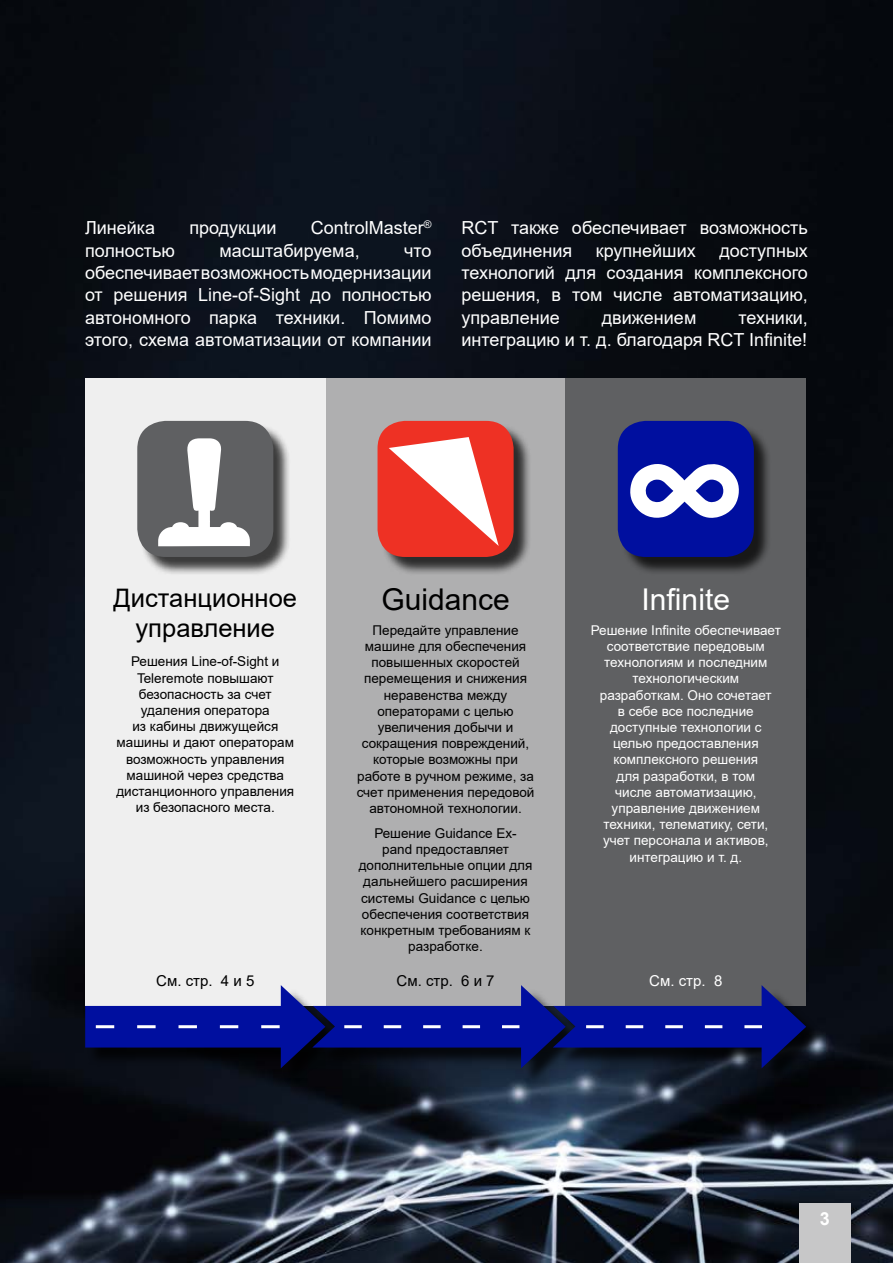
<style>
.page{position:relative;width:893px;height:1263px;background:#fff}
.page>*{position:absolute;margin:0;border:0;box-sizing:border-box;transform-origin:0 0}
.t1{font:30px "Arial";color:#000}
.t2{font:30px "Arial";color:#fff}
.t3{font:25.5px/30.6px "Arial";color:#000;text-align:center}
.t4{font:18px/22.4px "Arial";color:#fff;text-align:justify}
.t5{font:700 18px "Arial";color:#fff}
.t6{font:15px "Arial";color:#000}
.t7{font:15px "Arial";color:#fff}
.t8{font:13.5px/16.2px "Arial";color:#000;text-align:center}
.t9{font:13.5px/16.2px "Arial";color:#fff;text-align:center}
</style>
<div class="page">
<img style="left:0;top:0;width:893px;height:1263px">
<div style="left:325px;top:378px;width:241px;height:628px;background:#afafb0"></div>
<div style="left:566px;top:378px;width:240px;height:628px;background:#5f6062"></div>
<div style="left:85px;top:378px;width:240px;height:628px;background:#efefef"></div>
<div style="left:140px;top:423px;width:152px;height:152px;background:#000;opacity:.75"></div>
<div style="left:137px;top:421px;width:136px;height:136px;background:#5f6062;border-radius:28px"></div>
<div style="left:380px;top:423px;width:152px;height:152px;background:#000;opacity:.75"></div>
<div style="left:378px;top:421px;width:136px;height:136px;background:#ee3124;border-radius:28px"></div>
<div style="left:620px;top:423px;width:152px;height:152px;background:#000;opacity:.75"></div>
<div style="left:618px;top:421px;width:136px;height:136px;background:#000f9f;border-radius:28px"></div>
<div style="left:87px;top:989px;width:737px;height:96px;background:#000;opacity:.75"></div>
<svg style="left:85px;top:985px;width:721px;height:83px;fill:#010f9f"></svg>
<svg style="left:96px;top:1025px;width:184px;height:3px"></svg>
<svg style="left:344px;top:1025px;width:175px;height:3px"></svg>
<svg style="left:586px;top:1025px;width:176px;height:3px"></svg>
<div style="left:799px;top:1203px;width:51px;height:60px;background:#c7c7c8"></div>
<h3 class="t4" style="left:85px;top:217px;width:72px">Линейка</h3>
<h3 class="t4" style="left:189px;top:217px;width:89px">продукции</h3>
<h3 class="t4" style="left:311px;top:217px;width:122px">ControlMaster<sup>®</sup></h3>
<h3 class="t4" style="left:85px;top:239px;width:91px">полностью</h3>
<h3 class="t4" style="left:219px;top:239px;width:142px">масштабируема,</h3>
<h3 class="t4" style="left:85px;top:239px;width:348px;text-indent:319px">что обеспечивает возможность модернизации от решения Line-of-Sight до полностью автономного парка техники. Помимо этого, схема автоматизации от компании</h3>
<h3 class="t4" style="left:461px;top:217px;width:348px">RCT также обеспечивает возможность объединения</h3>
<h3 class="t4" style="left:596px;top:239px;width:101px">крупнейших</h3>
<h3 class="t4" style="left:461px;top:239px;width:348px;text-indent:258px">доступных технологий для создания комплексного решения, в том числе автоматизацию, управление</h3>
<h3 class="t4" style="left:461px;top:306px;width:348px;text-align:right">техники,<br>интеграцию и т. д. благодаря RCT Infinite!</h3>
<h3 class="t4" style="left:602px;top:306px;width:96px">движением</h3>
<h2 class="t3" style="left:114px;top:582px;width:185px">Дистанционное управление</h2>
<p class="t8" style="left:116px;top:653px;width:179px">Решения Line-of-Sight и<br>Teleremote повышают безопасность за счет удаления оператора<br>из кабины движущейся машины и дают операторам возможность управления машиной через средства дистанционного управления из безопасного места.</p>
<h1 class="t1" style="left:381px;top:579px;width:130px">Guidance</h1>
<p class="t8" style="left:357px;top:622px;width:179px">Передайте управление машине для обеспечения повышенных скоростей перемещения и снижения неравенства между операторами с целью увеличения добычи и сокращения повреждений, которые возможны при работе в ручном режиме, за счет применения передовой автономной технологии.</p>
<p class="t8" style="left:359px;top:825px;width:175px">Решение Guidance Ex&shy;pand предоставляет дополнительные опции для дальнейшего расширения системы Guidance с целью обеспечения соответствия конкретным требованиям к разработке.</p>
<h1 class="t2" style="left:642px;top:579px;width:90px">Infinite</h1>
<p class="t9" style="left:591px;top:622px;width:192px">Решение Infinite обеспечивает соответствие передовым технологиям и последним технологическим разработкам. Оно сочетает<br>в себе все последние доступные технологии с целью предоставления комплексного решения<br>для разработки, в том<br>числе автоматизацию, управление движением техники, телематику, сети, учет персонала и активов, интеграцию и т. д.</p>
<p class="t6" style="left:156px;top:971px;width:100px">См. стр. 4 и 5</p>
<p class="t6" style="left:396px;top:971px;width:100px">См. стр. 6 и 7</p>
<p class="t7" style="left:649px;top:971px;width:75px">См. стр. 8</p>
<h3 class="t5" style="left:820px;top:1206px;width:12px">3</h3>
</div>
